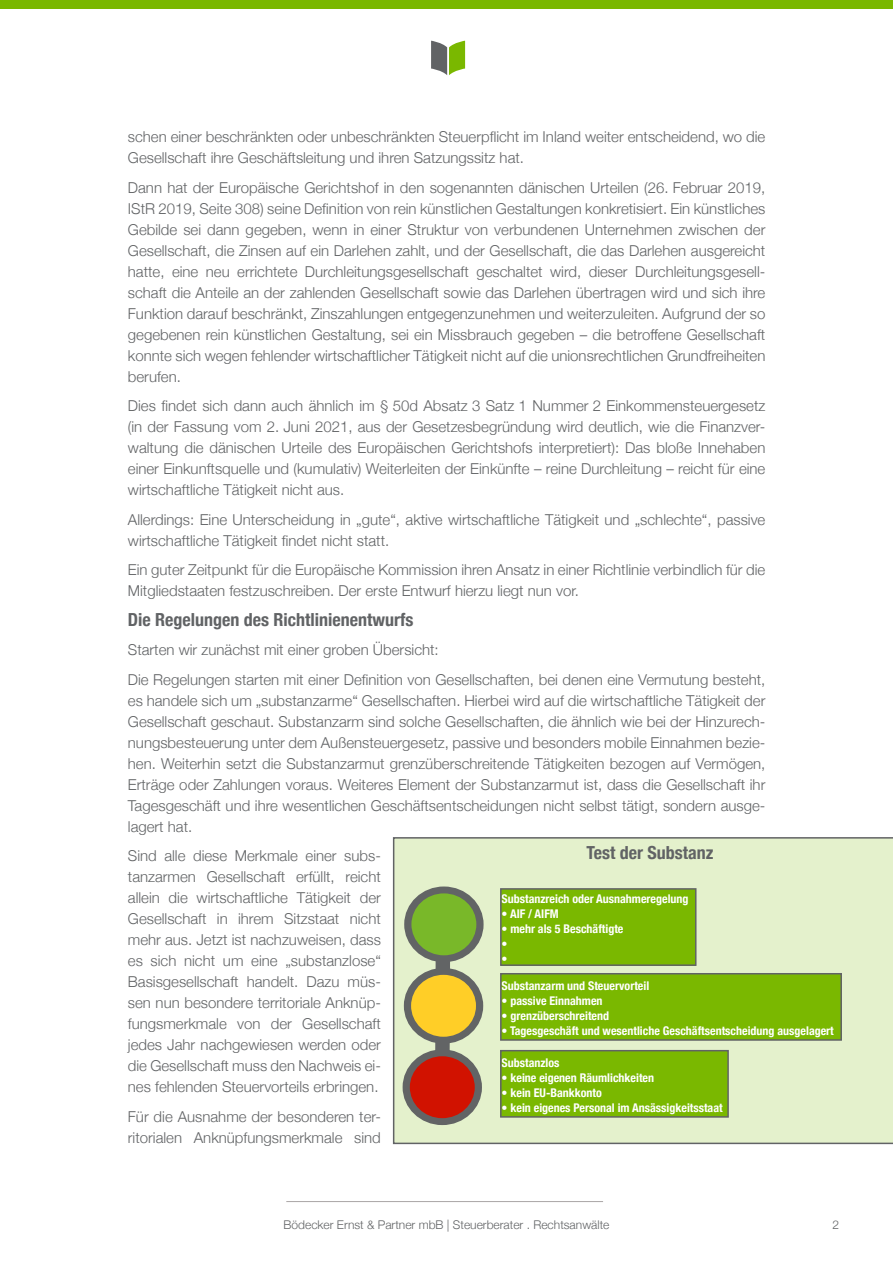
<style>
.page{position:relative;width:893px;height:1263px;background:#fff}
.page>*{position:absolute;margin:0;border:0;box-sizing:border-box;transform-origin:0 0}
.t1{font:700 condensed 18px "Helvetica Neue";color:#616365}
.t2{font:300 15px/21px "Helvetica Neue";color:#616365}
.t3{font:700 condensed 12px/15px "Helvetica Neue";color:#fff}
.t4{font:300 12px "Helvetica Neue";color:#616365}
</style>
<div class="page">
<div style="left:0;top:0;width:893px;height:9px;background:#7ab800"></div>
<hr style="left:286px;top:1201px;width:317px;height:1px;background:#a9a5a5">
<svg style="left:431px;top:41px;width:34px;height:34px"></svg>
<div style="left:393px;top:837px;width:500px;height:307px;background:#e4f1cc"></div>
<svg style="left:428px;top:959px;width:29px;height:92px"></svg>
<div style="left:406px;top:1053px;width:72px;height:69px;background:#d11200;border-radius:50%"></div>
<div style="left:403px;top:1049px;width:79px;height:76px;border:7px solid #626465;border-radius:50%"></div>
<div style="left:407px;top:971px;width:73px;height:69px;background:#ffce27;border-radius:50%"></div>
<div style="left:404px;top:968px;width:79px;height:76px;border:7px solid #626465;border-radius:50%"></div>
<div style="left:408px;top:890px;width:72px;height:69px;background:#79b829;border-radius:50%"></div>
<div style="left:404px;top:886px;width:80px;height:76px;border:7px solid #626465;border-radius:50%"></div>
<div style="left:501px;top:889px;width:195px;height:76px;background:#7ab800"></div>
<div style="left:500px;top:888px;width:196px;height:78px;border:2px solid #616365"></div>
<div style="left:501px;top:974px;width:340px;height:66px;background:#7ab800"></div>
<div style="left:500px;top:973px;width:342px;height:68px;border:2px solid #616365"></div>
<div style="left:501px;top:1051px;width:227px;height:66px;background:#7ab800"></div>
<div style="left:500px;top:1050px;width:229px;height:68px;border:2px solid #616365"></div>
<p class="t2" style="left:128px;top:125px;width:639px">schen einer beschränkten oder unbeschränkten Steuerpflicht im Inland weiter entscheidend, wo die<br>Gesellschaft ihre Geschäftsleitung und ihren Satzungssitz hat.</p>
<p class="t2" style="left:128px;top:176px;width:639px;text-align:justify">Dann hat der Europäische Gerichtshof in den sogenannten dänischen Urteilen (26. Februar 2019, IStR 2019, Seite 308) seine Definition von rein künstlichen Gestaltungen konkretisiert. Ein künstliches Gebilde sei dann gegeben, wenn in einer Struktur von verbundenen Unternehmen zwischen der Gesellschaft, die Zinsen auf ein Darlehen zahlt, und der Gesellschaft, die das Darlehen ausgereicht hatte, eine neu errichtete Durchleitungsgesellschaft geschaltet wird, dieser Durchleitungsgesell&shy;schaft die Anteile an der zahlenden Gesellschaft sowie das Darlehen übertragen wird und sich ihre Funktion darauf beschränkt, Zinszahlungen entgegenzunehmen und weiterzuleiten. Aufgrund der so gegebenen rein künstlichen Gestaltung, sei ein Missbrauch gegeben – die betroffene Gesellschaft konnte sich wegen fehlender wirtschaftlicher Tätigkeit nicht auf die unionsrechtlichen Grundfreiheiten berufen.</p>
<p class="t2" style="left:128px;top:394px;width:639px;text-align:justify">Dies findet sich dann auch ähnlich im § 50d Absatz 3 Satz 1 Nummer 2 Einkommensteuergesetz (in der Fassung vom 2. Juni 2021, aus der Gesetzesbegründung wird deutlich, wie die Finanzver&shy;waltung die dänischen Urteile des Europäischen Gerichtshofs interpretiert): Das bloße Innehaben einer Einkunftsquelle und (kumulativ) Weiterleiten der Einkünfte – reine Durchleitung – reicht für eine wirtschaftliche Tätigkeit nicht aus.</p>
<p class="t2" style="left:128px;top:508px;width:639px">Allerdings: Eine Unterscheidung in „gute“, aktive wirtschaftliche Tätigkeit und „schlechte“, passive wirtschaftliche Tätigkeit findet nicht statt.</p>
<p class="t2" style="left:128px;top:558px;width:639px">Ein guter Zeitpunkt für die Europäische Kommission ihren Ansatz in einer Richtlinie verbindlich für die<br>Mitgliedstaaten festzuschreiben. Der erste Entwurf hierzu liegt nun vor.</p>
<p class="t1" style="left:128px;top:604px;width:287px">Die Regelungen des Richtlinienentwurfs</p>
<p class="t2" style="left:128px;top:634px;width:639px;line-height:29.5px">Starten wir zunächst mit einer groben Übersicht:<br>Die Regelungen starten mit einer Definition von Gesellschaften, bei denen eine Vermutung besteht,</p>
<p class="t2" style="left:128px;top:689px;width:639px;text-align:justify">es handele sich um „substanzarme“ Gesellschaften. Hierbei wird auf die wirtschaftliche Tätigkeit der Gesellschaft geschaut. Substanzarm sind solche Gesellschaften, die ähnlich wie bei der Hinzurech&shy;nungsbesteuerung unter dem Außensteuergesetz, passive und besonders mobile Einnahmen bezie&shy;hen. Weiterhin setzt die Substanzarmut grenzüberschreitende Tätigkeiten bezogen auf Vermögen, Erträge oder Zahlungen voraus. Weiteres Element der Substanzarmut ist, dass die Gesellschaft ihr Tagesgeschäft und ihre wesentlichen Geschäftsentscheidungen nicht selbst tätigt, sondern ausge&shy;lagert hat.</p>
<p class="t2" style="left:128px;top:844px;width:254px;text-align:justify">Sind alle diese Merkmale einer subs&shy;tanzarmen Gesellschaft erfüllt, reicht allein die wirtschaftliche Tätigkeit der Gesellschaft in ihrem Sitzstaat nicht mehr aus. Jetzt ist nachzuweisen, dass es sich nicht um eine „substanzlose“ Basisgesellschaft handelt. Dazu müs&shy;sen nun besondere territoriale Anknüp&shy;fungsmerkmale von der Gesellschaft jedes Jahr nachgewiesen werden oder die Gesellschaft muss den Nachweis ei&shy;nes fehlenden Steuervorteils erbringen.</p>
<p class="t2" style="left:128px;top:1105px;width:254px">Für die Ausnahme der besonderen ter&shy;ritorialen Anknüpfungsmerkmale sind</p>
<p class="t1" style="left:586px;top:838px;width:128px">Test der Substanz</p>
<p class="t3" style="left:502px;top:890px;width:189px">Substanzreich oder Ausnahmeregelung</p>
<p class="t3" style="left:502px;top:905px;width:59px">• AIF / AIFM</p>
<p class="t3" style="left:502px;top:920px;width:123px">• mehr als 5 Beschäftigte •<br>•</p>
<p class="t3" style="left:502px;top:977px;width:149px">Substanzarm und Steuervorteil</p>
<p class="t3" style="left:502px;top:992px;width:103px">• passive Einnahmen</p>
<p class="t3" style="left:502px;top:1007px;width:109px">• grenzüberschreitend</p>
<p class="t3" style="left:502px;top:1022px;width:334px">• Tagesgeschäft und wesentliche Geschäftsentscheidung ausgelagert</p>
<p class="t3" style="left:502px;top:1054px;width:59px">Substanzlos</p>
<p class="t3" style="left:502px;top:1069px;width:154px">• keine eigenen Räumlichkeiten</p>
<p class="t3" style="left:502px;top:1084px;width:102px">• kein EU-Bankkonto</p>
<p class="t3" style="left:502px;top:1099px;width:223px">• kein eigenes Personal im Ansässigkeitsstaat</p>
<p class="t4" style="left:284px;top:1215px;width:327px">Bödecker Ernst &amp; Partner mbB | Steuerberater . Rechtsanwälte</p>
<p class="t4" style="left:832px;top:1215px;width:8px">2</p>
</div>
